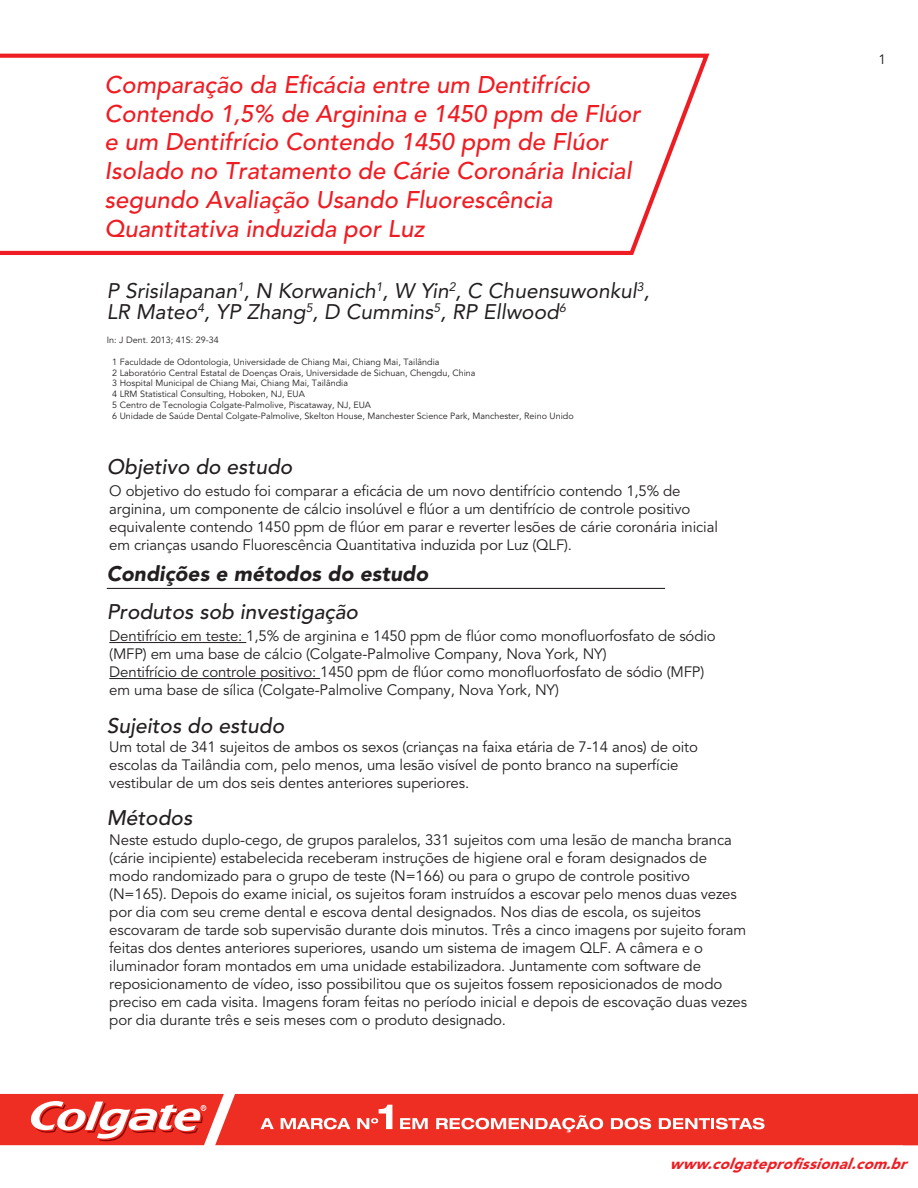
<style>
.page{position:relative;width:918px;height:1188px;background:#fff}
.page>*{position:absolute;margin:0;border:0;box-sizing:border-box;transform-origin:0 0}
.t1{font:italic 500 24px/28.8px "Avenir LT Std";color:#ee1d23}
.t2{font:italic 21px/21px "Avenir LT Std";color:#231f20}
.t3{font:italic 500 21px "Avenir LT Std";color:#231f20}
.t4{font:italic 900 21px "Avenir LT Std";color:#231f20}
.t5{font:15px/18px "Avenir LT Std";letter-spacing:-.01em;color:#231f20}
.t6{font:italic 900 15px "Avenir LT Std";color:#ee1d23}
.t7{font:13.5px "Avenir LT Std";color:#231f20}
.t8{font:9px/10.8px "Avenir LT Std";color:#231f20}
</style>
<div class="page">
<svg style="left:0;top:53px;width:710px;height:202px"></svg>
<hr style="left:107px;top:588px;width:558px;height:1px;background:#231f20">
<hr style="left:109px;top:642px;width:137px;height:1px;background:#231f20">
<hr style="left:109px;top:678px;width:211px;height:1px;background:#231f20">
<svg style="left:0;top:1094px;width:918px;height:51px"></svg>
<p class="t1" style="left:105px;top:71px;width:537px">Comparação da Eficácia entre um Dentifrício Contendo 1,5% de Arginina e 1450 ppm de Flúor e um Dentifrício Contendo 1450 ppm de Flúor Isolado no Tratamento de Cárie Coronária Inicial segundo Avaliação Usando Fluorescência Quantitativa induzida por Luz</p>
<h2 class="t2" style="left:107px;top:281px;width:544px">P Srisilapanan<sup>1</sup>, N Korwanich<sup>1</sup>, W Yin<sup>2</sup>, C Chuensuwonkul<sup>3</sup>,<br>LR Mateo<sup>4</sup>, YP Zhang<sup>5</sup>, D Cummins<sup>5</sup>, RP Ellwood<sup>6</sup></h2>
<p class="t8" style="left:107px;top:335px;width:113px">In: J Dent. 2013; 41S: 29-34</p>
<p class="t8" style="left:112px;top:357px;width:463px">1 Faculdade de Odontologia, Universidade de Chiang Mai, Chiang Mai, Tailândia<br>2 Laboratório Central Estatal de Doenças Orais, Universidade de Sichuan, Chengdu, China<br>3 Hospital Municipal de Chiang Mai, Chiang Mai, Tailândia<br>4 LRM Statistical Consulting, Hoboken, NJ, EUA<br>5 Centro de Tecnologia Colgate-Palmolive, Piscataway, NJ, EUA<br>6 Unidade de Saúde Dental Colgate-Palmolive, Skelton House, Manchester Science Park, Manchester, Reino Unido</p>
<h2 class="t3" style="left:107px;top:454px;width:187px">Objetivo do estudo</h2>
<p class="t5" style="left:109px;top:482px;width:610px">O objetivo do estudo foi comparar a eficácia de um novo dentifrício contendo 1,5% de arginina, um componente de cálcio insolúvel e flúor a um dentifrício de controle positivo equivalente contendo 1450 ppm de flúor em parar e reverter lesões de cárie coronária inicial em crianças usando Fluorescência Quantitativa induzida por Luz (QLF).</p>
<h2 class="t4" style="left:107px;top:561px;width:323px">Condições e métodos do estudo</h2>
<h2 class="t3" style="left:107px;top:600px;width:253px">Produtos sob investigação</h2>
<p class="t5" style="left:109px;top:627px;width:608px">Dentifrício em teste: 1,5% de arginina e 1450 ppm de flúor como monofluorfosfato de sódio (MFP) em uma base de cálcio (Colgate-Palmolive Company, Nova York, NY)<br>Dentifrício de controle positivo: 1450 ppm de flúor como monofluorfosfato de sódio (MFP) em uma base de sílica (Colgate-Palmolive Company, Nova York, NY)</p>
<h2 class="t3" style="left:107px;top:714px;width:179px">Sujeitos do estudo</h2>
<p class="t5" style="left:109px;top:738px;width:590px">Um total de 341 sujeitos de ambos os sexos (crianças na faixa etária de 7-14 anos) de oito escolas da Tailândia com, pelo menos, uma lesão visível de ponto branco na superfície vestibular de um dos seis dentes anteriores superiores.</p>
<h2 class="t3" style="left:107px;top:806px;width:87px">Métodos</h2>
<p class="t5" style="left:109px;top:832px;width:639px">Neste estudo duplo-cego, de grupos paralelos, 331 sujeitos com uma lesão de mancha branca (cárie incipiente) estabelecida receberam instruções de higiene oral e foram designados de modo randomizado para o grupo de teste (N=166) ou para o grupo de controle positivo (N=165). Depois do exame inicial, os sujeitos foram instruídos a escovar pelo menos duas vezes por dia com seu creme dental e escova dental designados. Nos dias de escola, os sujeitos escovaram de tarde sob supervisão durante dois minutos. Três a cinco imagens por sujeito foram feitas dos dentes anteriores superiores, usando um sistema de imagem QLF. A câmera e o iluminador foram montados em uma unidade estabilizadora. Juntamente com software de reposicionamento de vídeo, isso possibilitou que os sujeitos fossem reposicionados de modo preciso em cada visita. Imagens foram feitas no período inicial e depois de escovação duas vezes por dia durante três e seis meses com o produto designado.</p>
<p class="t7" style="left:878px;top:52px;width:9px">1</p>
<p class="t6" style="left:670px;top:1155px;width:242px">www.colgateprofissional.com.br</p>
</div>
